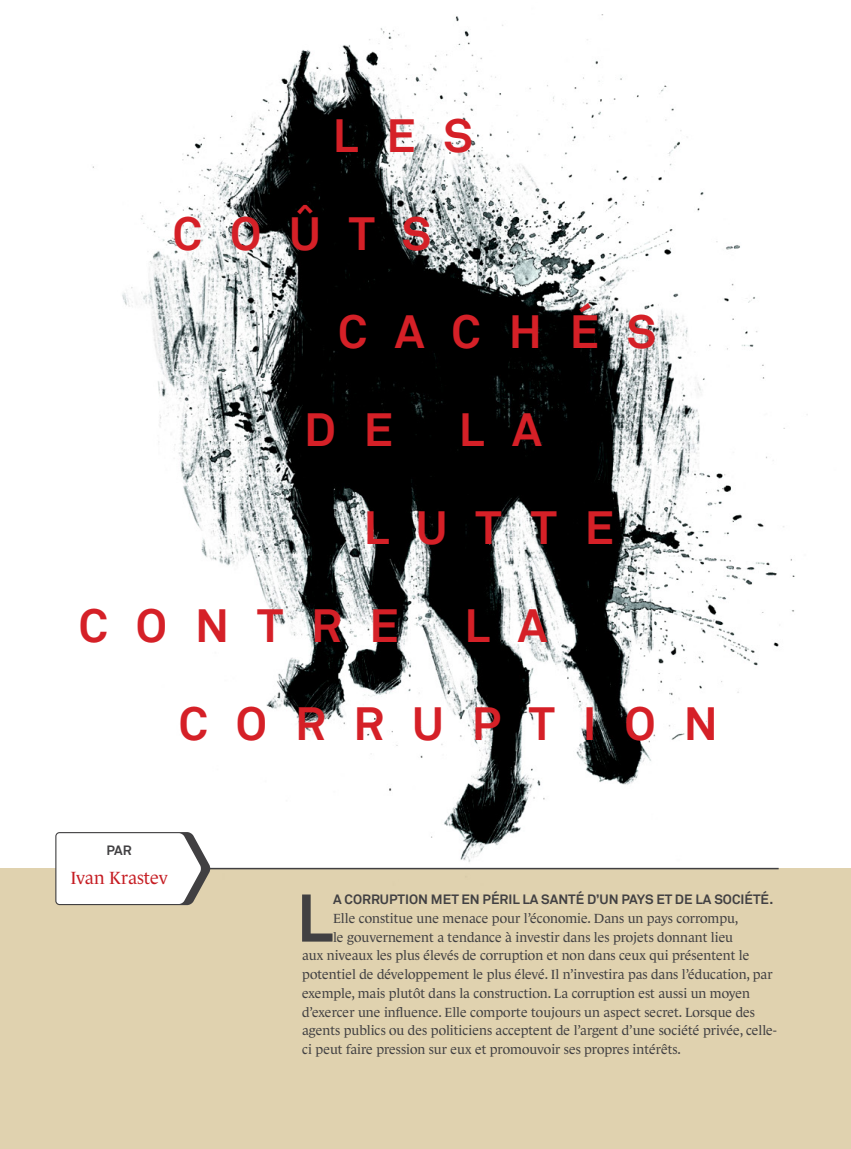
<style>
.page{position:relative;width:851px;height:1149px;background:#fff}
.page>*{position:absolute;margin:0;border:0;box-sizing:border-box;transform-origin:0 0}
.t1{font:700 66.45px "Akkurat";color:#414042}
.t2{font:700 46.5px/97.9px "Akkurat";letter-spacing:.6em;color:#d52027}
.t3{font:18px "Le Monde Journal Pro";color:#c61d23}
.t4{font:13.5px "Le Monde Journal Pro";color:#414042}
.t5{font:700 13.5px "Akkurat";color:#414042}
</style>
<div class="page">
<img style="left:92px;top:14px;width:716px;height:848px">
<div style="left:0;top:867px;width:850px;height:281px;background:#e0d2af"></div>
<hr style="left:205px;top:867px;width:573px;height:2px;background:#414042">
<svg style="left:55px;top:831px;width:155px;height:73px"></svg>
<h2 class="t2" style="left:333px;top:87px;width:141px">LES</h2>
<h2 class="t2" style="left:173px;top:185px;width:260px">COÛTS</h2>
<h2 class="t2" style="left:304px;top:283px;width:353px;text-indent:34px">CACHÉS<br>D E</h2>
<h2 class="t2" style="left:458px;top:381px;width:85px">L A</h2>
<h2 class="t2" style="left:363px;top:479px;width:252px">LUTTE</h2>
<h2 class="t2" style="left:79px;top:577px;width:321px">CONTRE</h2>
<h2 class="t2" style="left:179px;top:577px;width:540px;text-indent:286px">L A<br>CORRUPTION</h2>
<p class="t5" style="left:106px;top:841px;width:27px">PAR</p>
<h3 class="t3" style="left:70px;top:864px;width:99px">Ivan Krastev</h3>
<h1 class="t1" style="left:296px;top:876px;width:38px">L</h1>
<p class="t5" style="left:333px;top:890px;width:441px">A CORRUPTION MET EN PÉRIL LA SANTÉ D’UN PAYS ET DE LA SOCIÉTÉ.</p>
<p class="t4" style="left:333px;top:907px;width:406px">Elle constitue une menace pour l’économie. Dans un pays corrompu,</p>
<p class="t4" style="left:333px;top:926px;width:401px">le gouvernement a tendance à investir dans les projets donnant lieu</p>
<p class="t4" style="left:302px;top:945px;width:449px">aux niveaux les plus élevés de corruption et non dans ceux qui présentent le</p>
<p class="t4" style="left:302px;top:963px;width:472px">potentiel de développement le plus élevé. Il n’investira pas dans l’éducation, par</p>
<p class="t4" style="left:302px;top:982px;width:449px">exemple, mais plutôt dans la construction. La corruption est aussi un moyen</p>
<p class="t4" style="left:302px;top:1001px;width:454px">d’exercer une influence. Elle comporte toujours un aspect secret. Lorsque des</p>
<p class="t4" style="left:302px;top:1020px;width:476px">agents publics ou des politiciens acceptent de l’argent d’une société privée, celle-</p>
<p class="t4" style="left:302px;top:1038px;width:380px">ci peut faire pression sur eux et promouvoir ses propres intérêts.</p>
</div>
